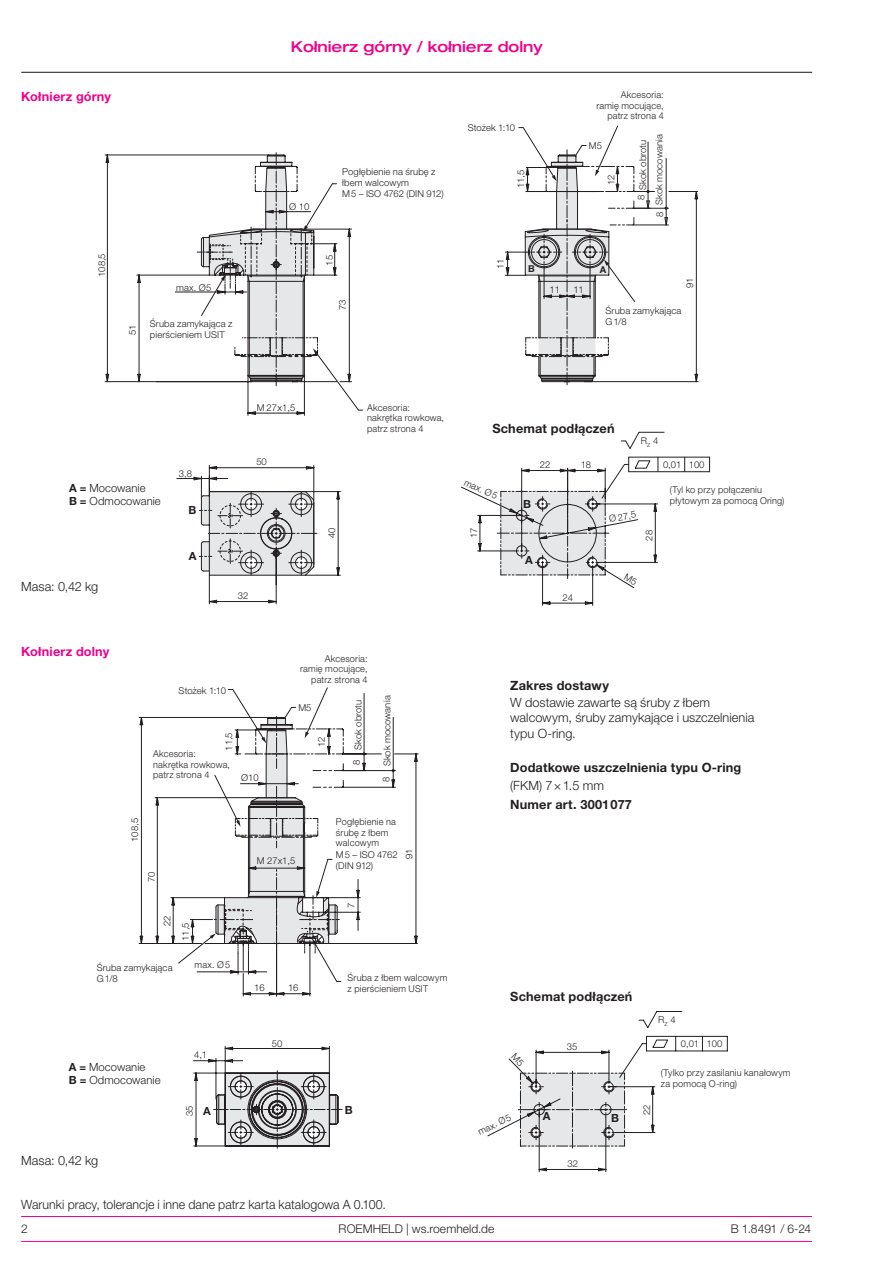
<style>
.page{position:relative;width:893px;height:1263px;background:#fff}
.page>*{position:absolute;margin:0;border:0;box-sizing:border-box;transform-origin:0 0}
.t1{font:500 expanded 15px "Helvetica Neue LT Pro";letter-spacing:-.005em;color:#ed028c}
.t2{font:300 12.75px/15.3px "Helvetica Neue LT Pro";letter-spacing:.005em;color:#231f20}
.t3{font:700 12.75px "Helvetica Neue LT Pro";letter-spacing:.01em;color:#231f20}
.t4{font:700 12.75px "Helvetica Neue LT Pro";letter-spacing:.01em;color:#ed028c}
.t5{font:300 12px "Helvetica Neue LT Pro";letter-spacing:.005em;color:#231f20}
.t6{font:300 11.25px/13.5px "Helvetica Neue LT Pro";letter-spacing:.005em;color:#231f20}
.t7{font:700 11.25px "Helvetica Neue LT Pro";color:#231f20}
.t8{font:300 9.45px/10.5px "Helvetica Neue LT Pro";letter-spacing:.015em;color:#231f20}
.t9{font:300 9.45px "Helvetica Neue LT Pro";letter-spacing:-.005em;color:#231f20}
.t10{font:700 9.45px "Helvetica Neue LT Pro";color:#231f20}
.s1{font-weight:700}
</style>
<div class="page">
<hr style="left:21px;top:72px;width:791px;height:1px;background:#231f20">
<svg style="left:105px;top:152px;width:594px;height:452px"></svg>
<svg style="left:664px;top:217px;width:4px;height:8px"></svg>
<hr style="left:666px;top:159px;width:1px;height:66px;background:#231f20">
<hr style="left:633px;top:225px;width:35px;height:1px;background:#231f20">
<hr style="left:633px;top:208px;width:35px;height:1px;background:#231f20">
<svg style="left:669px;top:191px;width:29px;height:1px"></svg>
<svg style="left:197px;top:155px;width:162px;height:256px"></svg>
<svg style="left:505px;top:125px;width:150px;height:257px"></svg>
<svg style="left:621px;top:432px;width:43px;height:17px"></svg>
<hr style="left:629px;top:471px;width:81px;height:1px;background:#231f20">
<hr style="left:629px;top:457px;width:81px;height:1px;background:#231f20">
<svg style="left:709px;top:458px;width:1px;height:13px"></svg>
<svg style="left:684px;top:457px;width:1px;height:15px"></svg>
<svg style="left:139px;top:693px;width:280px;height:456px"></svg>
<svg style="left:215px;top:716px;width:124px;height:431px"></svg>
<svg style="left:178px;top:687px;width:160px;height:295px"></svg>
<hr style="left:21px;top:1241px;width:791px;height:1px;background:#ed028c">
<hr style="left:21px;top:1216px;width:791px;height:1px;background:#ed028c">
<div style="left:150px;top:320px;width:92px;height:27px;background:#fff"></div>
<svg style="left:461px;top:457px;width:198px;height:149px"></svg>
<svg style="left:487px;top:1011px;width:241px;height:161px"></svg>
<h2 class="t4" style="left:21px;top:89px;width:91px">Kołnierz górny</h2>
<p class="t8" style="left:96px;top:277px;width:25px;rotate:-90deg">108,5</p>
<p class="t8" style="left:127px;top:335px;width:12px;rotate:-90deg">51</p>
<p class="t8" style="left:176px;top:282px;width:37px">max. Ø5</p>
<p class="t8" style="left:150px;top:317px;width:84px;line-height:11.4px">Śruba zamykająca z pierścieniem USIT</p>
<h1 class="t1" style="left:291px;top:37px;width:253px">Kołnierz górny / kołnierz dolny</h1>
<p class="t8" style="left:289px;top:201px;width:22px">Ø 10</p>
<p class="t8" style="left:342px;top:165px;width:103px;line-height:11.4px">Pogłębienie na śrubę z łbem walcowym<br>M5 – ISO 4762 (DIN 912)</p>
<p class="t9" style="left:468px;top:122px;width:49px">Stożek 1:10</p>
<p class="t8" style="left:515px;top:188px;width:20px;rotate:-90deg">11,5</p>
<p class="t8" style="left:596px;top:89px;width:69px;text-align:right">Akcesoria: ramię mocujące, patrz strona 4</p>
<p class="t8" style="left:589px;top:140px;width:15px">M5</p>
<p class="t8" style="left:606px;top:185px;width:12px;rotate:-90deg">12</p>
<p class="t8" style="left:635px;top:205px;width:72px;line-height:16.2px;text-indent:15px;rotate:-90deg">Skok obrotu<br>Skok mocowania</p>
<p class="t8" style="left:636px;top:200px;width:7px;rotate:-90deg">8</p>
<p class="t8" style="left:654px;top:217px;width:7px;rotate:-90deg">8</p>
<p class="t8" style="left:324px;top:266px;width:12px;rotate:-90deg">15</p>
<p class="t8" style="left:337px;top:310px;width:12px;rotate:-90deg">73</p>
<p class="t8" style="left:495px;top:269px;width:12px;rotate:-90deg">11</p>
<p class="t10" style="left:528px;top:263px;width:8px">B</p>
<p class="t10" style="left:600px;top:264px;width:8px">A</p>
<p class="t8" style="left:549px;top:284px;width:12px">11</p>
<p class="t8" style="left:573px;top:284px;width:12px">11</p>
<p class="t8" style="left:684px;top:288px;width:12px;rotate:-90deg">91</p>
<p class="t8" style="left:605px;top:304px;width:77px;line-height:11.4px">Śruba zamykająca<br>G1/8</p>
<p class="t6" style="left:69px;top:481px;width:93px"><span class="s1">A =</span> Mocowanie<br><span class="s1">B =</span> Odmocowanie</p>
<p class="t8" style="left:179px;top:468px;width:15px">3,8</p>
<p class="t7" style="left:188px;top:503px;width:9px">B</p>
<p class="t8" style="left:257px;top:402px;width:40px">M 27x1,5</p>
<p class="t8" style="left:256px;top:456px;width:12px">50</p>
<p class="t8" style="left:367px;top:402px;width:79px">Akcesoria: nakrętka rowkowa, patrz strona 4</p>
<h2 class="t3" style="left:492px;top:420px;width:124px">Schemat podłączeń</h2>
<p class="t8" style="left:467px;top:476px;width:37px;rotate:25deg">max. Ø5</p>
<p class="t8" style="left:540px;top:459px;width:12px">22</p>
<p class="t8" style="left:581px;top:459px;width:12px">18</p>
<p class="t7" style="left:523px;top:497px;width:9px">B</p>
<p class="t8" style="left:641px;top:435px;width:19px">R<sub>Z</sub> 4</p>
<p class="t8" style="left:663px;top:459px;width:43px">0,01 100</p>
<p class="t8" style="left:670px;top:484px;width:116px">(Tyl ko przy połączeniu płytowym za pomocą Oring)</p>
<p class="t8" style="left:608px;top:514px;width:29px;rotate:-11deg">Ø 27,5</p>
<p class="t8" style="left:326px;top:538px;width:12px;rotate:-90deg">40</p>
<p class="t8" style="left:468px;top:538px;width:12px;rotate:-90deg">17</p>
<p class="t8" style="left:644px;top:540px;width:12px;rotate:-90deg">28</p>
<h2 class="t2" style="left:21px;top:579px;width:79px">Masa: 0,42 kg</h2>
<h2 class="t4" style="left:21px;top:643px;width:90px">Kołnierz dolny</h2>
<p class="t7" style="left:189px;top:549px;width:9px">A</p>
<p class="t7" style="left:525px;top:552px;width:9px">A</p>
<p class="t8" style="left:238px;top:590px;width:12px">32</p>
<p class="t8" style="left:563px;top:592px;width:12px">24</p>
<p class="t9" style="left:179px;top:684px;width:49px">Stożek 1:10</p>
<p class="t8" style="left:300px;top:653px;width:69px;text-align:right">Akcesoria: ramię mocujące, patrz strona 4</p>
<p class="t8" style="left:298px;top:702px;width:15px">M5</p>
<p class="t8" style="left:223px;top:751px;width:20px;rotate:-90deg">11,5</p>
<p class="t8" style="left:316px;top:747px;width:12px;rotate:-90deg">12</p>
<p class="t8" style="left:153px;top:748px;width:79px">Akcesoria: nakrętka rowkowa, patrz strona 4</p>
<p class="t8" style="left:241px;top:772px;width:19px">Ø10</p>
<p class="t8" style="left:353px;top:750px;width:52px;rotate:-90deg">Skok obrotu</p>
<p class="t8" style="left:382px;top:766px;width:72px;rotate:-90deg">Skok mocowania</p>
<p class="t8" style="left:351px;top:765px;width:7px;rotate:-90deg">8</p>
<p class="t8" style="left:381px;top:782px;width:7px;rotate:-90deg">8</p>
<p class="t8" style="left:129px;top:842px;width:25px;rotate:-90deg">108,5</p>
<p class="t8" style="left:146px;top:882px;width:12px;rotate:-90deg">70</p>
<p class="t8" style="left:158px;top:941px;width:27px;line-height:18.5px;text-indent:15px;rotate:-90deg">22<br>11,5</p>
<p class="t8" style="left:257px;top:855px;width:40px">M 27x1,5</p>
<p class="t8" style="left:336px;top:816px;width:63px;line-height:10.9px">Pogłębienie na śrubę z łbem walcowym<br>M5 – ISO 4762 (DIN 912)</p>
<p class="t8" style="left:404px;top:859px;width:12px;rotate:-90deg">91</p>
<p class="t8" style="left:346px;top:907px;width:7px;rotate:-90deg">7</p>
<h2 class="t3" style="left:510px;top:677px;width:100px">Zakres dostawy</h2>
<h2 class="t2" style="left:510px;top:694px;width:246px">W dostawie zawarte są śruby z łbem walcowym, śruby zamykające i uszczelnienia typu O-ring.</h2>
<h2 class="t3" style="left:510px;top:760px;width:232px">Dodatkowe uszczelnienia typu O-ring</h2>
<h2 class="t2" style="left:510px;top:777px;width:95px">(FKM) 7×1.5 mm</h2>
<h2 class="t3" style="left:510px;top:797px;width:123px">Numer art. 3001077</h2>
<p class="t8" style="left:97px;top:962px;width:77px;line-height:11.4px">Śruba zamykająca<br>G1/8</p>
<p class="t8" style="left:195px;top:959px;width:37px">max. Ø5</p>
<p class="t8" style="left:194px;top:1049px;width:15px">4,1</p>
<p class="t8" style="left:254px;top:982px;width:12px">16</p>
<p class="t8" style="left:288px;top:982px;width:12px">16</p>
<p class="t8" style="left:348px;top:972px;width:101px">Śruba z łbem walcowym z pierścieniem USIT</p>
<h2 class="t3" style="left:510px;top:988px;width:124px">Schemat podłączeń</h2>
<p class="t8" style="left:658px;top:1014px;width:19px">R<sub>Z</sub> 4</p>
<p class="t8" style="left:272px;top:1038px;width:12px">50</p>
<p class="t8" style="left:681px;top:1038px;width:20px">0,01</p>
<p class="t8" style="left:567px;top:1041px;width:12px">35</p>
<p class="t8" style="left:706px;top:1038px;width:17px">100</p>
<p class="t6" style="left:69px;top:1060px;width:93px"><span class="s1">A =</span> Mocowanie<br><span class="s1">B =</span> Odmocowanie</p>
<p class="t8" style="left:661px;top:1067px;width:131px">(Tylko przy zasilaniu kanałowym za pomocą O-ring)</p>
<p class="t8" style="left:184px;top:1116px;width:12px;rotate:-90deg">35</p>
<p class="t7" style="left:203px;top:1104px;width:9px">A</p>
<p class="t7" style="left:345px;top:1102px;width:9px">B</p>
<p class="t8" style="left:476px;top:1127px;width:37px;rotate:-27deg">max. Ø5</p>
<p class="t7" style="left:543px;top:1109px;width:9px">A</p>
<p class="t7" style="left:611px;top:1111px;width:9px">B</p>
<p class="t8" style="left:641px;top:1115px;width:12px;rotate:-90deg">22</p>
<h2 class="t2" style="left:21px;top:1153px;width:79px">Masa: 0,42 kg</h2>
<p class="t8" style="left:567px;top:1158px;width:12px">32</p>
<h2 class="t2" style="left:21px;top:1197px;width:366px">Warunki pracy, tolerancje i inne dane patrz karta katalogowa A 0.100.</h2>
<p class="t5" style="left:21px;top:1221px;width:8px">2</p>
<p class="t5" style="left:339px;top:1221px;width:157px">ROEMHELD | ws.roemheld.de</p>
<p class="t5" style="left:731px;top:1221px;width:82px">B 1.8491 / 6-24</p>
</div>
